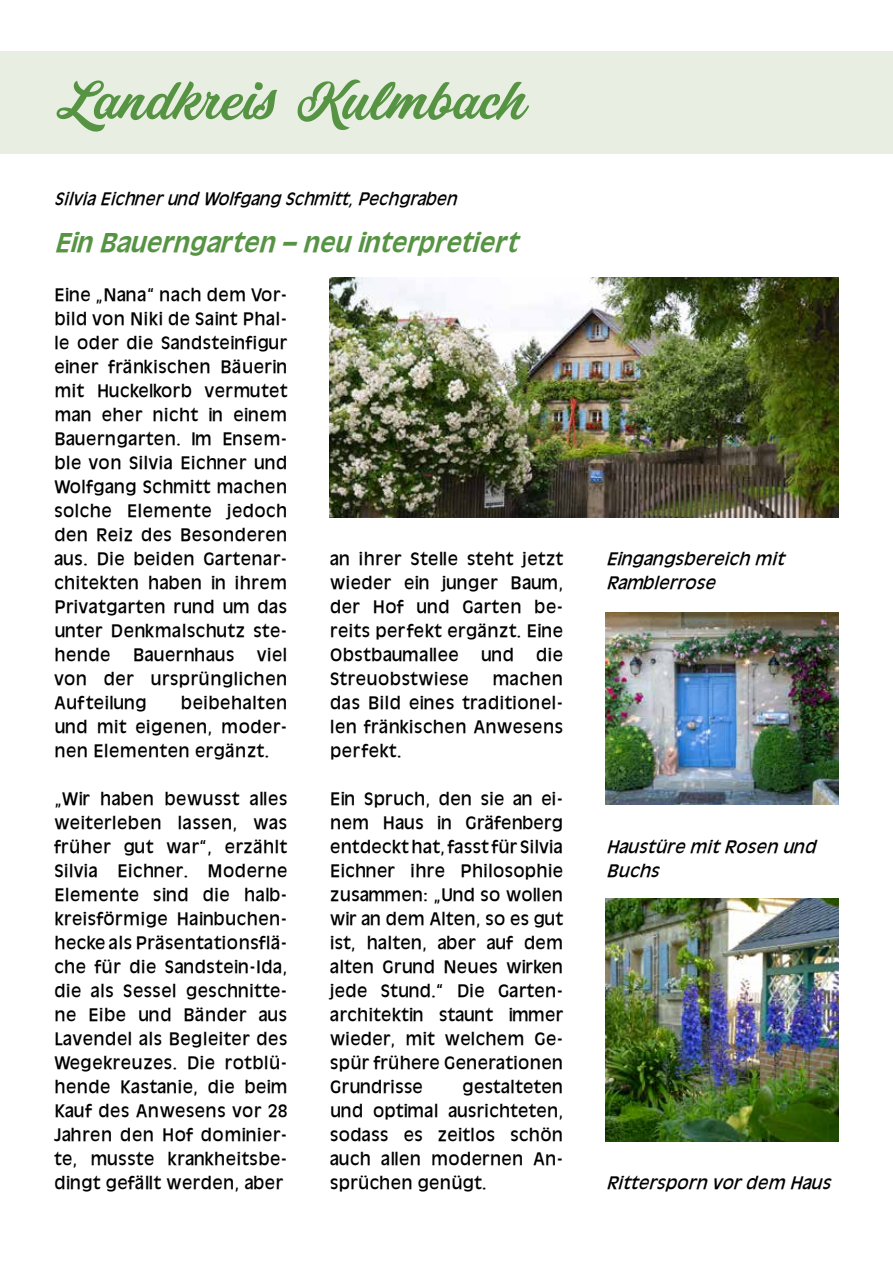
<style>
.page{position:relative;width:893px;height:1263px;background:#fff}
.page>*{position:absolute;margin:0;border:0;box-sizing:border-box;transform-origin:0 0}
.t1{font:52.5px "Painter PERSONALUSEONLY";color:#569444}
.t2{font:italic 700 27px "Antilope";color:#569444;scale:.95 1}
.t3{font:18px/24px "Antilope Normal";letter-spacing:.01em;color:#000;text-align:justify}
.t4{font:italic 18px/24px "Antilope Normal";color:#000}
.t5{font:italic 18px "Antilope Normal";color:#000;scale:.95 1}
</style>
<div class="page">
<div style="left:0;top:51px;width:893px;height:102px;background:#e9eee2"></div>
<img style="left:606px;top:613px;width:233px;height:191px">
<img style="left:606px;top:898px;width:233px;height:243px">
<img style="left:330px;top:277px;width:509px;height:240px">
<h1 class="t1" style="left:56px;top:67px;width:473px">Landkreis Kulmbach</h1>
<p class="t5" style="left:54px;top:189px;width:431px">SilviaEichnerund Wolfgang Schmitt,Pechgraben</p>
<h2 class="t2" style="left:54px;top:227px;width:497px">Ein Bauerngarten –neu interpretiert</h2>
<p class="t3" style="left:54px;top:282px;width:235px">Eine „Nana“ nach dem Vor&shy;bild von Niki de Saint Phal&shy;le oder die Sandsteinfigur einer fränkischen Bäuerin mit Huckelkorb vermutet man eher nicht in einem Bauerngarten. Im Ensem&shy;ble von Silvia Eichner und Wolfgang Schmitt machen solche Elemente jedoch den Reiz des Besonderen aus. Die beiden Gartenar&shy;chitekten haben in ihrem Privatgarten rund um das unter Denkmalschutz ste&shy;hende Bauernhaus viel von der ursprünglichen Aufteilung</p>
<p class="t3" style="left:54px;top:690px;width:235px;text-indent:127px">beibehalten und mit eigenen, moder&shy;nen Elementen ergänzt.</p>
<p class="t3" style="left:54px;top:786px;width:235px">„Wir haben bewusst alles weiterleben lassen, was früher gut war“, erzählt Silvia Eichner. Moderne Elemente sind die halb&shy;kreisförmige Hainbuchen&shy;hecke als Präsentationsflä&shy;che für die Sandstein-Ida, die als Sessel geschnitte&shy;ne Eibe und Bänder aus Lavendel als Begleiter des Wegekreuzes. Die rotblü&shy;hende Kastanie, die beim Kauf des Anwesens vor 28<br>Jahren den Hof dominier&shy;te, musste krankheitsbe&shy;dingt gefällt werden, aber</p>
<p class="t3" style="left:330px;top:546px;width:235px">an ihrer Stelle steht jetzt wieder ein junger Baum, der Hof und Garten be&shy;reits perfekt ergänzt. Eine Obstbaumallee und die Streuobstwiese</p>
<p class="t3" style="left:330px;top:666px;width:235px;text-indent:162px">machen das Bild eines traditionel&shy;len fränkischen Anwesens perfekt.</p>
<p class="t3" style="left:330px;top:786px;width:235px">Ein Spruch, den sie an ei&shy;nem Haus in Gräfenberg entdeckt hat, fasst für Silvia Eichner ihre Philosophie zusammen: „Und so wollen wir an dem Alten, so es gut ist, halten, aber auf dem alten Grund Neues wirken jede Stund.“ Die Garten&shy;architektin staunt immer wieder, mit welchem Ge&shy;spür frühere Generationen Grundrisse</p>
<p class="t3" style="left:330px;top:1074px;width:235px;text-indent:132px">gestalteten und optimal ausrichteten, sodass es zeitlos schön auch allen modernen An&shy;sprüchen genügt.</p>
<p class="t4" style="left:606px;top:546px;width:185px">Eingangsbereich mit<br>Ramblerrose</p>
<p class="t4" style="left:606px;top:834px;width:216px">Haustüre mitRosen und<br>Buchs</p>
<p class="t4" style="left:606px;top:1170px;width:231px">Rittersporn vordem Haus</p>
</div>
